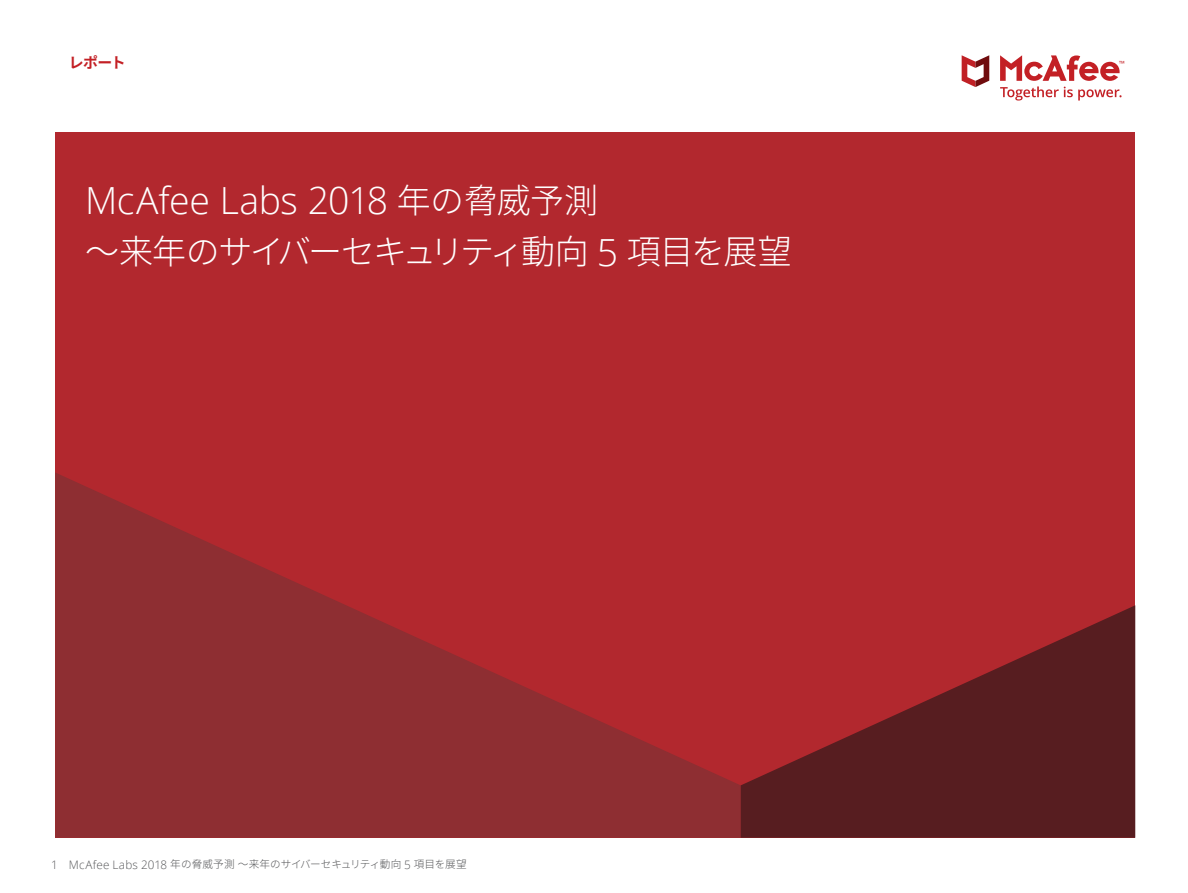
<style>
.page{position:relative;width:1188px;height:893px;background:#fff}
.page>*{position:absolute;margin:0;border:0;box-sizing:border-box;transform-origin:0 0}
.t1{font:300 37.35px "Open Sans";letter-spacing:-.01em;color:#fff}
.t2{font:300 34.05px "Noto Sans CJ Kjp";letter-spacing:-.07em;color:#fff}
.t3{font:700 14.85px "Noto Sans CJ Kjp";color:#c32025}
.t4{font:300 10.65px "Noto Sans CJ Kjp";letter-spacing:-.005em;color:#57585a}
.s1{font-family:"Noto Sans CJ Kjp";font-size:34.05px}
.s2{font-family:"Open Sans";font-size:37.35px}
.s3{font-family:"Open Sans";font-size:11.7px}
</style>
<div class="page">
<div style="left:55px;top:132px;width:1080px;height:706px;background:#b2282e"></div>
<svg style="left:55px;top:473px;width:686px;height:365px;fill:#8e2e32"></svg>
<svg style="left:741px;top:605px;width:394px;height:233px;fill:#571d20"></svg>
<svg style="left:962px;top:55px;width:27px;height:32px"></svg>
<svg style="left:1000px;top:55px;width:124px;height:46px"></svg>
<h3 class="t3" style="left:69px;top:55px;width:58px">レポート</h3>
<h1 class="t1" style="left:85px;top:175px;width:515px">McAfee Labs 2018 <span class="s1">年の脅威予測</span></h1>
<h2 class="t2" style="left:85px;top:232px;width:708px">～来年のサイバーセキュリティ動向 <span class="s2">5</span> 項目を展望</h2>
<p class="t4" style="left:51px;top:858px;width:417px"><span class="s3">1 McAfee Labs 2018</span> 年の脅威予測～来年のサイバーセキュリティ動向 <span class="s3">5</span> 項目を展望</p>
</div>
